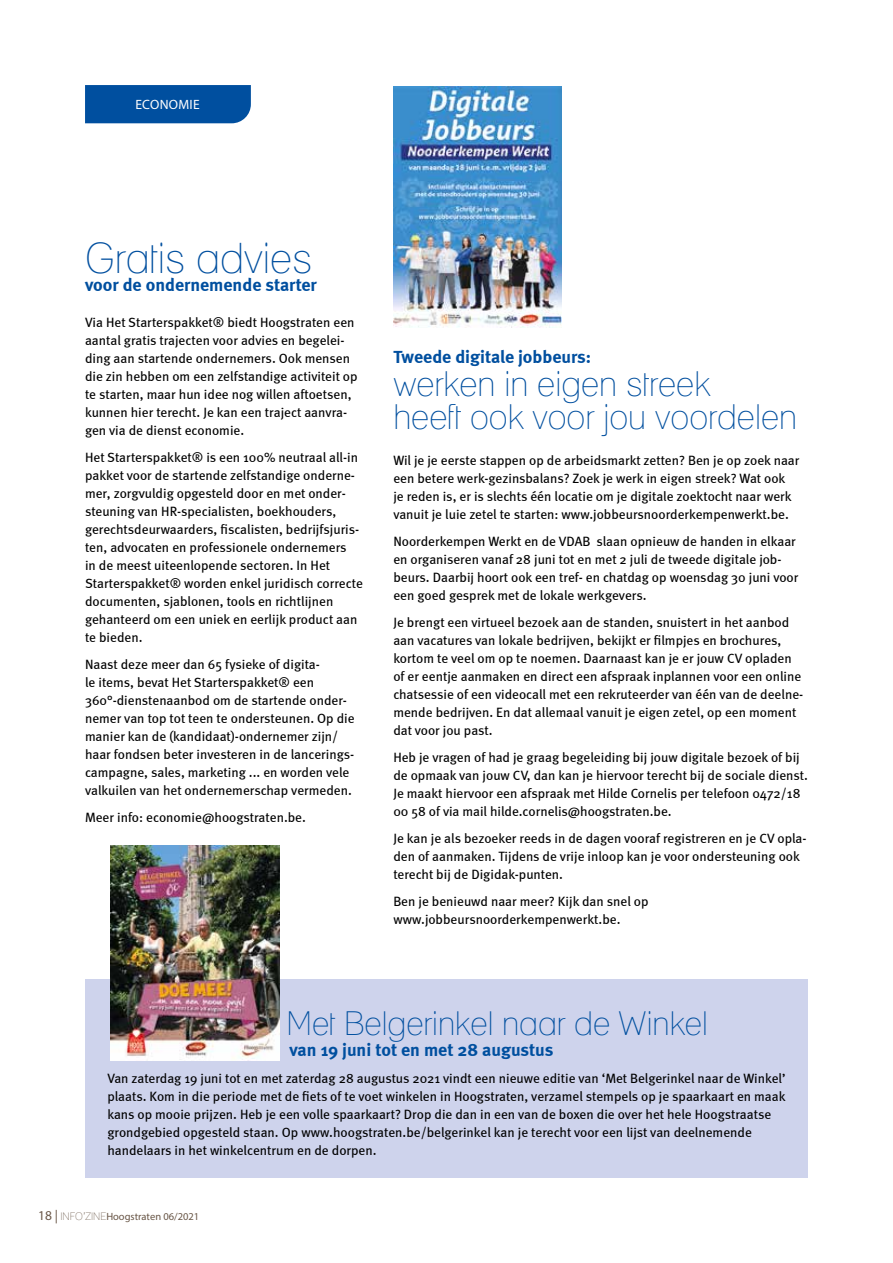
<style>
.page{position:relative;width:893px;height:1263px;background:#fff}
.page>*{position:absolute;margin:0;border:0;box-sizing:border-box;transform-origin:0 0}
.t1{font:condensed 42px "Lane";color:#004f9f}
.t2{font:condensed 34.5px/33px "Lane";color:#004f9f}
.t3{font:condensed 33px "Lane";color:#004f9f}
.t4{font:700 18px "Meta";color:#004f9f}
.t5{font:13.5px/18px "Meta";color:#000}
.t6{font:13.5px "Myriad Pro";letter-spacing:.02em;color:#fff}
.t7{font:10.5px "Myriad Pro";color:#685546}
.s1{font-size:13.5px}
.s2{font-family:"Lane";font-stretch:condensed}
</style>
<div class="page">
<div style="left:85px;top:979px;width:723px;height:199px;background:#ced3ec"></div>
<div style="left:85px;top:85px;width:166px;height:38px;background:#004f9f"></div>
<img style="left:111px;top:845px;width:169px;height:216px">
<img style="left:393px;top:86px;width:168px;height:242px">
<p class="t6" style="left:135px;top:96px;width:66px">ECONOMIE</p>
<h1 class="t1" style="left:85px;top:232px;width:229px">Gratis advies</h1>
<h3 class="t4" style="left:85px;top:274px;width:233px">voor de ondernemende starter</h3>
<p class="t5" style="left:85px;top:313px;width:274px">Via Het Starterspakket® biedt Hoogstraten een aantal gratis trajecten voor advies en begelei&shy;ding aan startende ondernemers. Ook mensen die zin hebben om een zelfstandige activiteit op te starten, maar hun idee nog willen aftoetsen, kunnen hier terecht. Je kan een traject aanvra&shy;gen via de dienst economie.</p>
<p class="t5" style="left:85px;top:448px;width:279px">Het Starterspakket® is een 100% neutraal all-in pakket voor de startende zelfstandige onderne&shy;mer, zorgvuldig opgesteld door en met onder&shy;steuning van HR-specialisten, boekhouders, gerechtsdeurwaarders, fiscalisten, bedrijfsjuris&shy;ten, advocaten en professionele ondernemers<br>in de meest uiteenlopende sectoren. In Het Starterspakket® worden enkel juridisch correcte documenten, sjablonen, tools en richtlijnen gehanteerd om een uniek en eerlijk product aan te bieden.</p>
<p class="t5" style="left:85px;top:655px;width:271px">Naast deze meer dan 65 fysieke of digita-<br>le items, bevat Het Starterspakket® een 360°-dienstenaanbod om de startende onder&shy;nemer van top tot teen te ondersteunen. Op die manier kan de (kandidaat)-ondernemer zijn/ haar fondsen beter investeren in de lancerings&shy;campagne, sales, marketing ... en worden vele valkuilen van het ondernemerschap vermeden.</p>
<p class="t5" style="left:85px;top:808px;width:222px">Meer info: economie@hoogstraten.be.</p>
<h3 class="t4" style="left:393px;top:346px;width:199px">Tweede digitale jobbeurs:</h3>
<h2 class="t2" style="left:393px;top:367px;width:405px">werken in eigen streek<br>heeft ook voor jou voordelen</h2>
<p class="t5" style="left:393px;top:451px;width:408px">Wil je je eerste stappen op de arbeidsmarkt zetten? Ben je op zoek naar een betere werk-gezinsbalans? Zoek je werk in eigen streek? Wat ook<br>je reden is, er is slechts één locatie om je digitale zoektocht naar werk vanuit je luie zetel te starten: www.jobbeursnoorderkempenwerkt.be.</p>
<p class="t5" style="left:393px;top:532px;width:407px">Noorderkempen Werkt en de VDAB slaan opnieuw de handen in elkaar en organiseren vanaf 28 juni tot en met 2 juli de tweede digitale job&shy;beurs. Daarbij hoort ook een tref- en chatdag op woensdag 30 juni voor een goed gesprek met de lokale werkgevers.</p>
<p class="t5" style="left:393px;top:613px;width:411px">Je brengt een virtueel bezoek aan de standen, snuistert in het aanbod aan vacatures van lokale bedrijven, bekijkt er filmpjes en brochures, kortom te veel om op te noemen. Daarnaast kan je er jouw CV opladen of er eentje aanmaken en direct een afspraak inplannen voor een online chatsessie of een videocall met een rekruteerder van één van de deelne&shy;mende bedrijven. En dat allemaal vanuit je eigen zetel, op een moment dat voor jou past.</p>
<p class="t5" style="left:393px;top:748px;width:416px">Heb je vragen of had je graag begeleiding bij jouw digitale bezoek of bij de opmaak van jouw CV, dan kan je hiervoor terecht bij de sociale dienst.<br>Je maakt hiervoor een afspraak met Hilde Cornelis per telefoon 0472/18<br>00 58 of via mail hilde.cornelis@hoogstraten.be.</p>
<p class="t5" style="left:393px;top:829px;width:415px">Je kan je als bezoeker reeds in de dagen vooraf registreren en je CV opla&shy;den of aanmaken. Tijdens de vrije inloop kan je voor ondersteuning ook terecht bij de Digidak-punten.</p>
<p class="t5" style="left:393px;top:892px;width:257px">Ben je benieuwd naar meer? Kijk dan snel op www.jobbeursnoorderkempenwerkt.be.</p>
<h3 class="t3" style="left:287px;top:1003px;width:423px">Met Belgerinkel naar de Winkel</h3>
<h3 class="t4" style="left:289px;top:1039px;width:265px">van 19 juni tot en met 28 augustus</h3>
<p class="t5" style="left:107px;top:1069px;width:680px">Van zaterdag 19 juni tot en met zaterdag 28 augustus 2021 vindt een nieuwe editie van ‘Met Belgerinkel naar de Winkel’ plaats. Kom in die periode met de fiets of te voet winkelen in Hoogstraten, verzamel stempels op je spaarkaart en maak kans op mooie prijzen. Heb je een volle spaarkaart? Drop die dan in een van de boxen die over het hele Hoogstraatse grondgebied opgesteld staan. Op www.hoogstraten.be/belgerinkel kan je terecht voor een lijst van deelnemende handelaars in het winkelcentrum en de dorpen.</p>
<p class="t7" style="left:38px;top:1210px;width:163px"><span class="s1">18 |</span> <span class="s2">INFO’ZINE</span>Hoogstraten 06/2021</p>
</div>
